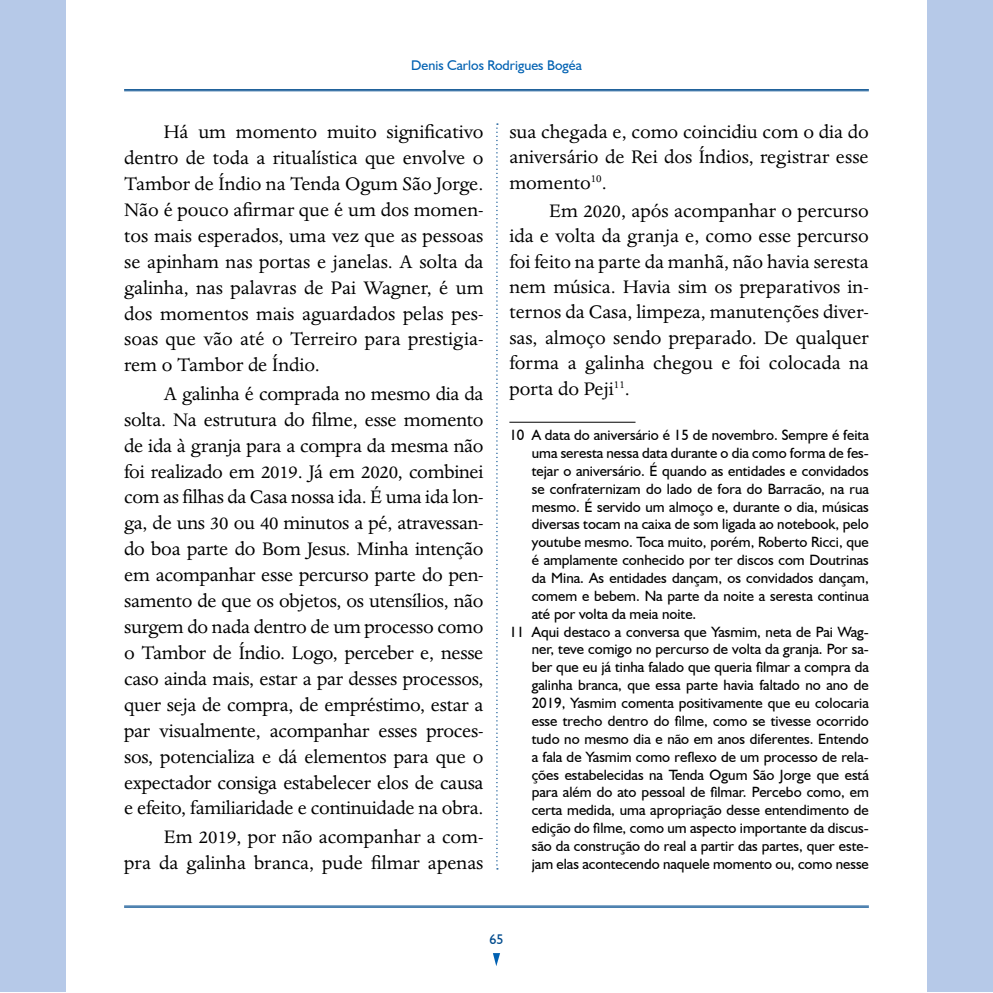
<style>
.page{position:relative;width:993px;height:993px;background:#fff}
.page>*{position:absolute;margin:0;border:0;box-sizing:border-box;transform-origin:0 0}
.t1{font:21px/25.9px "Dante MT Std";color:#000;text-align:justify}
.t2{font:14.88px "Humanist 521 BT";color:#000}
.t3{font:14px "Humanist 521 BT";color:#0061b2}
.t4{font:14px "Humanist 521 BT";color:#004b8d}
</style>
<div class="page">
<div style="left:0;top:1px;width:65px;height:990px;background:#b6c9e8"></div>
<div style="left:927px;top:1px;width:65px;height:990px;background:#b6c9e8"></div>
<hr style="left:509px;top:421px;width:126px;height:1px;background:#000">
<hr style="left:124px;top:89px;width:744px;height:1px;background:#004b8d">
<hr style="left:124px;top:90px;width:744px;height:1px;background:#004b8d">
<hr style="left:124px;top:905px;width:744px;height:1px;background:#004b8d">
<hr style="left:124px;top:906px;width:744px;height:1px;background:#004b8d">
<svg style="left:493px;top:953px;width:7px;height:12px"></svg>
<svg style="left:496px;top:123px;width:2px;height:746px"></svg>
<p class="t3" style="left:411px;top:56px;width:172px">Denis Carlos Rodrigues Bogéa</p>
<p class="t1" style="left:124px;top:119px;width:361px;text-indent:40px">Há um momento muito significativo dentro de toda a ritualística que envolve o Tambor de Índio na Tenda Ogum São Jorge.<br>Não é pouco afirmar que é um dos momen&shy;tos mais esperados, uma vez que as pessoas se apinham nas portas e janelas. A solta da galinha, nas palavras de Pai Wagner, é um dos momentos mais aguardados pelas pes&shy;soas que vão até o Terreiro para prestigia&shy;rem o Tambor de Índio.</p>
<p class="t1" style="left:124px;top:380px;width:361px;text-indent:40px">A galinha é comprada no mesmo dia da solta. Na estrutura do filme, esse momento de ida à granja para a compra da mesma não foi realizado em 2019. Já em 2020, combinei com as filhas da Casa nossa ida. É uma ida lon&shy;ga, de uns 30 ou 40 minutos a pé, atravessan&shy;do boa parte do Bom Jesus. Minha intenção em acompanhar esse percurso parte do pen&shy;samento de que os objetos, os utensílios, não surgem do nada dentro de um processo como o Tambor de Índio. Logo, perceber e, nesse caso ainda mais, estar a par desses processos, quer seja de compra, de empréstimo, estar a par visualmente, acompanhar esses proces&shy;sos, potencializa e dá elementos para que o expectador consiga estabelecer elos de causa e efeito, familiaridade e continuidade na obra.</p>
<p class="t1" style="left:124px;top:823px;width:361px;text-align:right">Em 2019, por não acompanhar a com-<br>pra da galinha branca, pude filmar apenas</p>
<p class="t1" style="left:509px;top:119px;width:361px;line-height:25.4px">sua chegada e, como coincidiu com o dia do aniversário de Rei dos Índios, registrar esse momento<sup>10</sup>.</p>
<p class="t1" style="left:509px;top:198px;width:361px;line-height:25.4px;text-indent:40px">Em 2020, após acompanhar o percurso ida e volta da granja e, como esse percurso foi feito na parte da manhã, não havia seresta nem música. Havia sim os preparativos in&shy;ternos da Casa, limpeza, manutenções diver&shy;sas, almoço sendo preparado. De qualquer forma a galinha chegou e foi colocada na porta do Peji<sup>11</sup>.</p>
<p class="t2" style="left:509px;top:425px;width:361px">10 A data do aniversário é 15 de novembro. Sempre é feita</p>
<p class="t2" style="left:531px;top:443px;width:338px">uma seresta nessa data durante o dia como forma de fes-</p>
<p class="t2" style="left:531px;top:461px;width:338px">tejar o aniversário. É quando as entidades e convidados</p>
<p class="t2" style="left:531px;top:479px;width:338px">se confraternizam do lado de fora do Barracão, na rua</p>
<p class="t2" style="left:531px;top:497px;width:338px">mesmo. É servido um almoço e, durante o dia, músicas</p>
<p class="t2" style="left:531px;top:515px;width:338px">diversas tocam na caixa de som ligada ao notebook, pelo</p>
<p class="t2" style="left:531px;top:533px;width:338px">youtube mesmo. Toca muito, porém, Roberto Ricci, que</p>
<p class="t2" style="left:531px;top:550px;width:338px">é amplamente conhecido por ter discos com Doutrinas</p>
<p class="t2" style="left:531px;top:568px;width:338px">da Mina. As entidades dançam, os convidados dançam,</p>
<p class="t2" style="left:531px;top:586px;width:338px">comem e bebem. Na parte da noite a seresta continua</p>
<p class="t2" style="left:531px;top:604px;width:166px">até por volta da meia noite.</p>
<p class="t2" style="left:509px;top:622px;width:361px">11 Aqui destaco a conversa que Yasmim, neta de Pai Wag-</p>
<p class="t2" style="left:531px;top:640px;width:338px">ner, teve comigo no percurso de volta da granja. Por sa-</p>
<p class="t2" style="left:531px;top:658px;width:338px">ber que eu já tinha falado que queria filmar a compra da</p>
<p class="t2" style="left:531px;top:675px;width:338px">galinha branca, que essa parte havia faltado no ano de</p>
<p class="t2" style="left:531px;top:693px;width:338px">2019, Yasmim comenta positivamente que eu colocaria</p>
<p class="t2" style="left:531px;top:711px;width:338px">esse trecho dentro do filme, como se tivesse ocorrido</p>
<p class="t2" style="left:531px;top:729px;width:338px">tudo no mesmo dia e não em anos diferentes. Entendo</p>
<p class="t2" style="left:531px;top:747px;width:338px">a fala de Yasmim como reflexo de um processo de rela-</p>
<p class="t2" style="left:531px;top:765px;width:338px">ções estabelecidas na Tenda Ogum São Jorge que está</p>
<p class="t2" style="left:531px;top:782px;width:338px">para além do ato pessoal de filmar. Percebo como, em</p>
<p class="t2" style="left:531px;top:800px;width:338px">certa medida, uma apropriação desse entendimento de</p>
<p class="t2" style="left:531px;top:818px;width:338px">edição do filme, como um aspecto importante da discus-</p>
<p class="t2" style="left:531px;top:836px;width:338px">são da construção do real a partir das partes, quer este-</p>
<p class="t2" style="left:531px;top:854px;width:338px">jam elas acontecendo naquele momento ou, como nesse</p>
<p class="t4" style="left:489px;top:930px;width:16px">65</p>
</div>
